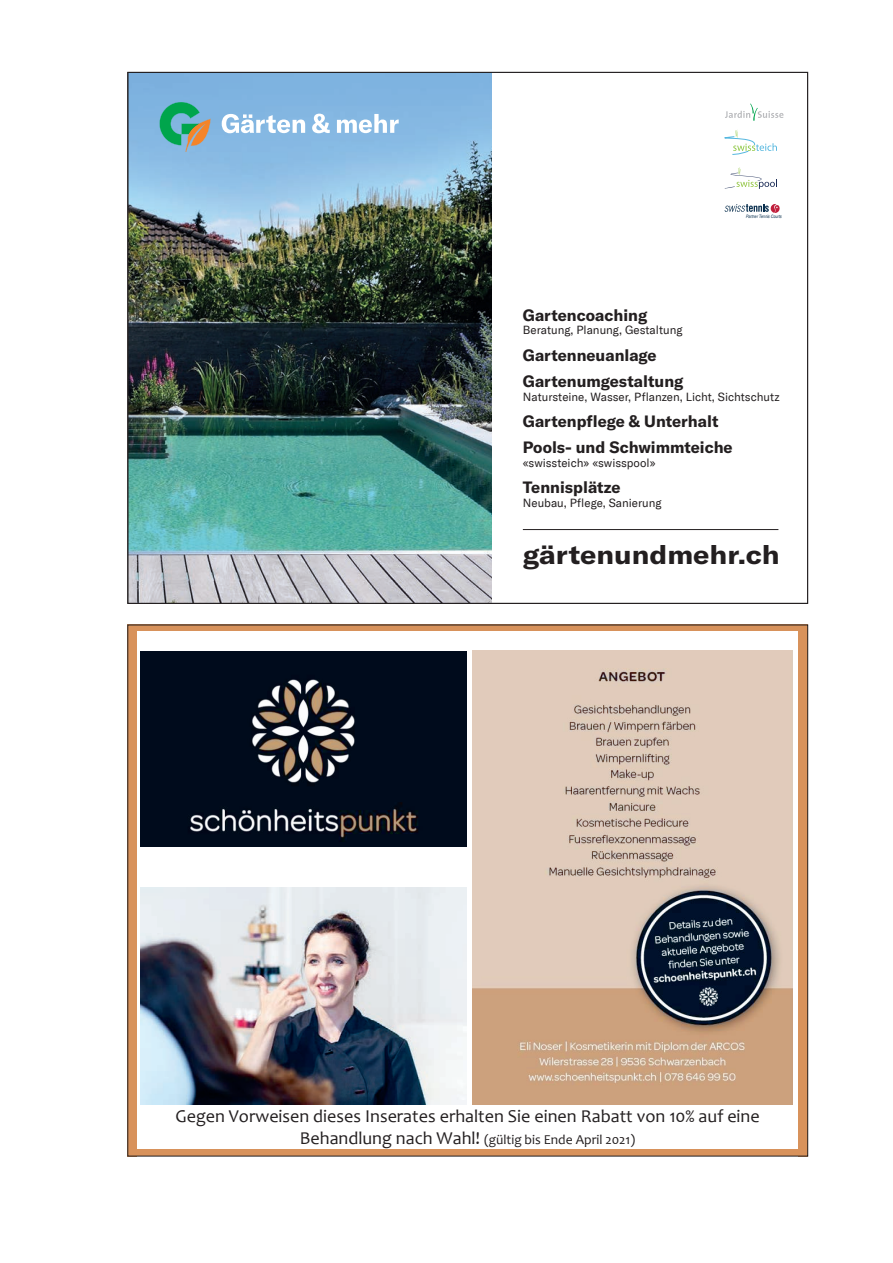
<style>
.page{position:relative;width:893px;height:1263px;background:#fff}
.page>*{position:absolute;margin:0;border:0;box-sizing:border-box;transform-origin:0 0}
.t1{font:700 26.25px "GT America";color:#231f20;scale:1.11 1}
.t2{font:18.15px "Candara";color:#231f20}
.t3{font:700 16.2px/26.1px "GT America";color:#231f20}
.t4{font:13.65px "Candara";color:#231f20}
.t5{font:11.55px "GT America";color:#231f20}
.t6{font:italic 4.5px "Switzerland Narrow";color:#092f4e}
.s1{font-size:18.15px}
</style>
<div class="page">
<div style="left:475px;top:631px;width:324px;height:474px;background:linear-gradient(to bottom,#fff,#fff)"></div>
<div style="left:483px;top:631px;width:312px;height:20px;background:#fff"></div>
<div style="left:128px;top:625px;width:680px;height:6px;background:#d8925b"></div>
<div style="left:128px;top:631px;width:9px;height:474px;background:#d8925b"></div>
<div style="left:799px;top:631px;width:9px;height:474px;background:#d8925b"></div>
<div style="left:128px;top:1105px;width:9px;height:51px;background:#d8925b"></div>
<div style="left:137px;top:1149px;width:662px;height:7px;background:#d8925b"></div>
<div style="left:799px;top:1105px;width:9px;height:51px;background:#d8925b"></div>
<img style="left:140px;top:651px;width:327px;height:195px">
<img style="left:140px;top:887px;width:327px;height:218px">
<img style="left:473px;top:651px;width:319px;height:453px">
<img style="left:130px;top:74px;width:362px;height:528px">
<svg style="left:222px;top:114px;width:108px;height:19px"></svg>
<svg style="left:337px;top:114px;width:62px;height:19px"></svg>
<svg style="left:160px;top:102px;width:51px;height:50px;background:#65a997"></svg>
<hr style="left:523px;top:529px;width:255px;height:1px;background:#231f20">
<svg style="left:725px;top:104px;width:58px;height:17px"></svg>
<svg style="left:725px;top:130px;width:52px;height:25px"></svg>
<svg style="left:725px;top:167px;width:52px;height:22px"></svg>
<svg style="left:724px;top:204px;width:56px;height:9px"></svg>
<p class="t6" style="left:746px;top:214px;width:37px">Partner Tennis Courts</p>
<h3 class="t3" style="left:523px;top:302px;width:126px">Gartencoaching</h3>
<p class="t5" style="left:523px;top:324px;width:161px">Beratung, Planung, Gestaltung</p>
<h3 class="t3" style="left:523px;top:341px;width:162px">Gartenneuanlage<br>Gartenumgestaltung</h3>
<p class="t5" style="left:523px;top:390px;width:258px">Natursteine, Wasser, Pflanzen, Licht, Sichtschutz</p>
<h3 class="t3" style="left:523px;top:408px;width:211px">Gartenpflege &amp; Unterhalt<br>Pools- und Schwimmteiche</h3>
<p class="t5" style="left:523px;top:456px;width:134px">«swissteich» «swisspool»</p>
<h3 class="t3" style="left:523px;top:474px;width:99px">Tennisplätze</h3>
<p class="t5" style="left:523px;top:496px;width:140px">Neubau, Pflege, Sanierung</p>
<h1 class="t1" style="left:523px;top:538px;width:233px">gärtenundmehr.ch</h1>
<h2 class="t2" style="left:175px;top:1105px;width:586px">Gegen Vorweisen dieses Inserates erhalten Sie einen Rabatt von 10% auf eine</h2>
<p class="t4" style="left:300px;top:1131px;width:337px"><span class="s1">Behandlung nach Wahl!</span> (gültig bis Ende April 2021)</p>
</div>
